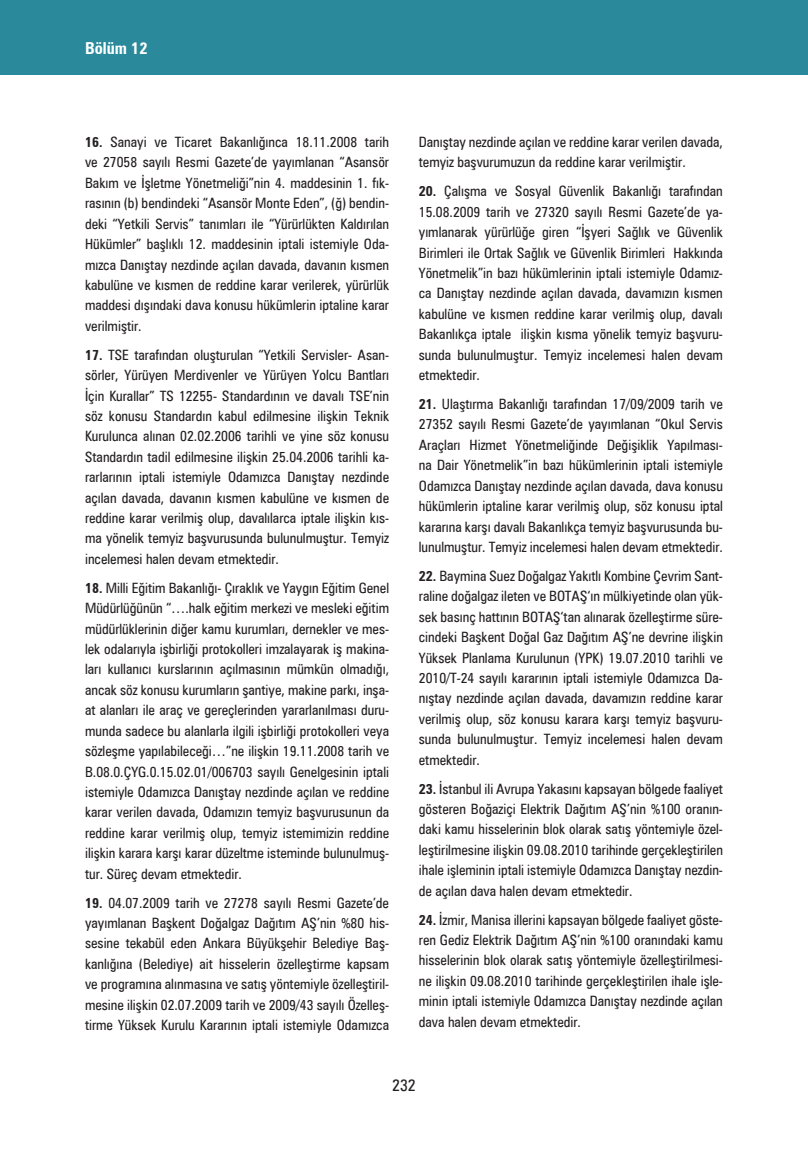
<style>
.page{position:relative;width:808px;height:1149px;background:#fff}
.page>*{position:absolute;margin:0;border:0;box-sizing:border-box;transform-origin:0 0}
.t1{font:700 condensed 16.5px "Zurich BT";color:#fff}
.t2{font:condensed 16.5px "Zurich BT";color:#231f20}
.calismarap_metin{font:condensed 14.25px/20.4px "Zurich BT";color:#231f20;text-align:justify}
.s1{font-weight:700}
</style>
<div class="page">
<div style="left:0;top:0;width:808px;height:75px;background:#2a899a"></div>
<p class="t1" style="left:85px;top:38px;width:64px">Bölüm 12</p>
<p class="calismarap_metin" style="left:85px;top:132px;width:306px"><span class="s1">16.</span> Sanayi ve Ticaret Bakanlığınca 18.11.2008 tarih ve 27058 sayılı Resmi Gazete’de yayımlanan “Asansör Bakım ve İşletme Yönetmeliği”nin 4. maddesinin 1. fık&shy;rasının (b) bendindeki “Asansör Monte Eden”, (ğ) bendin&shy;deki “Yetkili Servis” tanımları ile “Yürürlükten Kaldırılan Hükümler” başlıklı 12. maddesinin iptali istemiyle Oda&shy;mızca Danıştay nezdinde açılan davada, davanın kısmen kabulüne ve kısmen de reddine karar verilerek, yürürlük maddesi dışındaki dava konusu hükümlerin iptaline karar verilmiştir.</p>
<p class="calismarap_metin" style="left:85px;top:344px;width:306px"><span class="s1">17.</span> TSE tarafından oluşturulan “Yetkili Servisler- Asan&shy;sörler, Yürüyen Merdivenler ve Yürüyen Yolcu Bantları İçin Kurallar” TS 12255- Standardının ve davalı TSE’nin söz konusu Standardın kabul edilmesine ilişkin Teknik Kurulunca alınan 02.02.2006 tarihli ve yine söz konusu Standardın tadil edilmesine ilişkin 25.04.2006 tarihli ka&shy;rarlarının iptali istemiyle Odamızca Danıştay nezdinde açılan davada, davanın kısmen kabulüne ve kısmen de reddine karar verilmiş olup, davalılarca iptale ilişkin kıs&shy;ma yönelik temyiz başvurusunda bulunulmuştur. Temyiz incelemesi halen devam etmektedir.</p>
<p class="calismarap_metin" style="left:85px;top:577px;width:306px"><span class="s1">18.</span> Milli Eğitim Bakanlığı- Çıraklık ve Yaygın Eğitim Genel Müdürlüğünün “….halk eğitim merkezi ve mesleki eğitim müdürlüklerinin diğer kamu kurumları, dernekler ve mes&shy;lek odalarıyla işbirliği protokolleri imzalayarak iş makina&shy;ları kullanıcı kurslarının açılmasının mümkün olmadığı, ancak söz konusu kurumların şantiye, makine parkı, inşa&shy;at alanları ile araç ve gereçlerinden yararlanılması duru&shy;munda sadece bu alanlarla ilgili işbirliği protokolleri veya sözleşme yapılabileceği…”ne ilişkin 19.11.2008 tarih ve B.08.0.ÇYG.0.15.02.01/006703 sayılı Genelgesinin iptali istemiyle Odamızca Danıştay nezdinde açılan ve reddine karar verilen davada, Odamızın temyiz başvurusunun da reddine karar verilmiş olup, temyiz istemimizin reddine ilişkin karara karşı karar düzeltme isteminde bulunulmuş&shy;tur. Süreç devam etmektedir.</p>
<p class="calismarap_metin" style="left:85px;top:891px;width:306px"><span class="s1">19.</span> 04.07.2009 tarih ve 27278 sayılı Resmi Gazete’de yayımlanan Başkent Doğalgaz Dağıtım AŞ’nin %80 his&shy;sesine tekabül eden Ankara Büyükşehir Belediye Baş&shy;kanlığına (Belediye) ait hisselerin özelleştirme kapsam ve programına alınmasına ve satış yöntemiyle özelleştiril&shy;mesine ilişkin 02.07.2009 tarih ve 2009/43 sayılı Özelleş&shy;tirme Yüksek Kurulu Kararının iptali istemiyle Odamızca</p>
<p class="calismarap_metin" style="left:419px;top:132px;width:305px">Danıştay nezdinde açılan ve reddine karar verilen davada, temyiz başvurumuzun da reddine karar verilmiştir.</p>
<p class="calismarap_metin" style="left:419px;top:181px;width:306px"><span class="s1">20.</span> Çalışma ve Sosyal Güvenlik Bakanlığı tarafından 15.08.2009 tarih ve 27320 sayılı Resmi Gazete’de ya&shy;yımlanarak yürürlüğe giren “İşyeri Sağlık ve Güvenlik Birimleri ile Ortak Sağlık ve Güvenlik Birimleri Hakkında Yönetmelik”in bazı hükümlerinin iptali istemiyle Odamız&shy;ca Danıştay nezdinde açılan davada, davamızın kısmen kabulüne ve kısmen reddine karar verilmiş olup, davalı Bakanlıkça iptale ilişkin kısma yönelik temyiz başvuru&shy;sunda bulunulmuştur. Temyiz incelemesi halen devam etmektedir.</p>
<p class="calismarap_metin" style="left:419px;top:393px;width:306px"><span class="s1">21.</span> Ulaştırma Bakanlığı tarafından 17/09/2009 tarih ve 27352 sayılı Resmi Gazete’de yayımlanan “Okul Servis Araçları Hizmet Yönetmeliğinde Değişiklik Yapılması&shy;na Dair Yönetmelik”in bazı hükümlerinin iptali istemiyle Odamızca Danıştay nezdinde açılan davada, dava konusu hükümlerin iptaline karar verilmiş olup, söz konusu iptal kararına karşı davalı Bakanlıkça temyiz başvurusunda bu&shy;lunulmuştur. Temyiz incelemesi halen devam etmektedir.</p>
<p class="calismarap_metin" style="left:419px;top:565px;width:306px"><span class="s1">22.</span> Baymina Suez Doğalgaz Yakıtlı Kombine Çevrim Sant&shy;raline doğalgaz ileten ve BOTAŞ‘ın mülkiyetinde olan yük&shy;sek basınç hattının BOTAŞ‘tan alınarak özelleştirme süre&shy;cindeki Başkent Doğal Gaz Dağıtım AŞ’ne devrine ilişkin Yüksek Planlama Kurulunun (YPK) 19.07.2010 tarihli ve 2010/T-24 sayılı kararının iptali istemiyle Odamızca Da&shy;nıştay nezdinde açılan davada, davamızın reddine karar verilmiş olup, söz konusu karara karşı temyiz başvuru&shy;sunda bulunulmuştur. Temyiz incelemesi halen devam etmektedir.</p>
<p class="calismarap_metin" style="left:419px;top:778px;width:306px"><span class="s1">23.</span> İstanbul ili Avrupa Yakasını kapsayan bölgede faaliyet gösteren Boğaziçi Elektrik Dağıtım AŞ’nin %100 oranın&shy;daki kamu hisselerinin blok olarak satış yöntemiyle özel&shy;leştirilmesine ilişkin 09.08.2010 tarihinde gerçekleştirilen ihale işleminin iptali istemiyle Odamızca Danıştay nezdin&shy;de açılan dava halen devam etmektedir.</p>
<p class="calismarap_metin" style="left:419px;top:908px;width:306px"><span class="s1">24.</span> İzmir, Manisa illerini kapsayan bölgede faaliyet göste&shy;ren Gediz Elektrik Dağıtım AŞ’nin %100 oranındaki kamu hisselerinin blok olarak satış yöntemiyle özelleştirilmesi&shy;ne ilişkin 09.08.2010 tarihinde gerçekleştirilen ihale işle&shy;minin iptali istemiyle Odamızca Danıştay nezdinde açılan dava halen devam etmektedir.</p>
<p class="t2" style="left:392px;top:1075px;width:25px">232</p>
</div>
